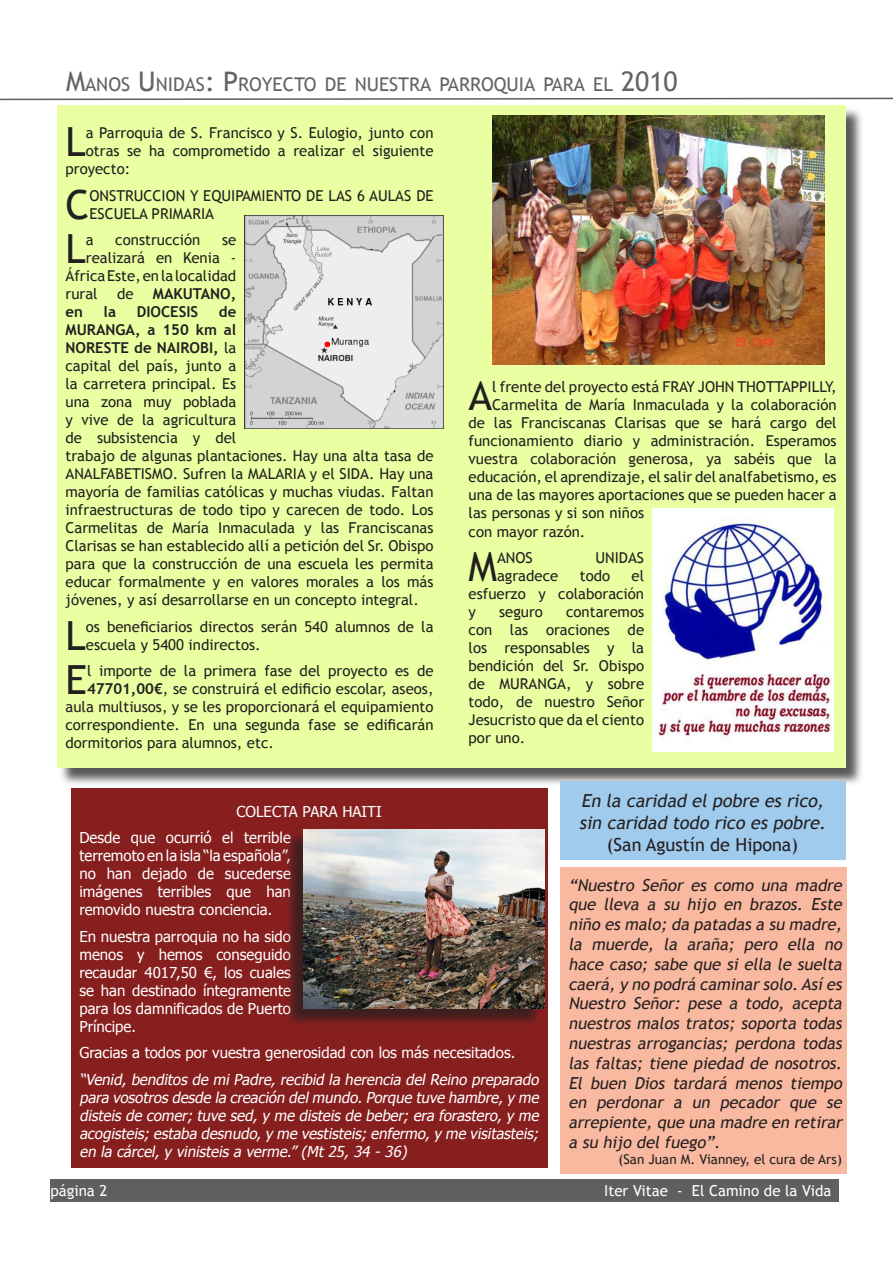
<style>
.page{position:relative;width:893px;height:1263px;background:#fff}
.page>*{position:absolute;margin:0;border:0;box-sizing:border-box;transform-origin:0 0}
.t1{font:40.2px "Trebuchet MS";color:#231f20}
.t2{font:18.9px "Trebuchet MS";color:#636467}
.t3{font:italic 18px/21.6px "Trebuchet MS";color:#231f20}
.t4{font:18px "Trebuchet MS";color:#231f20}
.t5{font:italic 16.5px/19.8px "Trebuchet MS";color:#231f20;text-align:justify}
.t6{font:15.15px "Trebuchet MS";color:#fff}
.t7{font:15px/18px "Trebuchet MS";color:#231f20}
.t8{font:15px/18px "Tahoma";color:#fff;text-align:justify}
.t9{font:italic 15px/18px "Tahoma";color:#fff;text-align:justify}
.t10{font:700 15px "Trebuchet MS";color:#231f20}
.t11{font:13.5px "Trebuchet MS";color:#231f20}
.s1{font-size:27px}
.s2{font-weight:700}
</style>
<div class="page">
<div style="left:50px;top:1179px;width:789px;height:23px;background:#5e5f61"></div>
<svg style="left:0;top:97px;width:893px;height:4px"></svg>
<div style="left:58px;top:106px;width:808px;height:681px;background:#231f20;opacity:.75"></div>
<div style="left:57px;top:105px;width:788px;height:662px;background:#eaffa1"></div>
<div style="left:71px;top:788px;width:476px;height:380px;background:#871f1f"></div>
<div style="left:283px;top:830px;width:261px;height:199px;background:#231f20;opacity:.75"></div>
<img style="left:304px;top:829px;width:240px;height:180px">
<img style="left:245px;top:216px;width:199px;height:212px">
<img style="left:492px;top:116px;width:332px;height:248px">
<img style="left:653px;top:509px;width:181px;height:242px">
<div style="left:560px;top:781px;width:285px;height:79px;background:#a0cbed"></div>
<div style="left:560px;top:867px;width:286px;height:306px;background:#f9b9a0"></div>
<p class="t2" style="left:66px;top:73px;width:613px"><span class="s1">M</span>ANOS <span class="s1">U</span>NIDAS<span class="s1">: P</span>ROYECTO DE NUESTRA PARROQUIA PARA EL <span class="s1">2010</span></p>
<p class="t1" style="left:66px;top:118px;width:22px">L</p>
<p class="t7" style="left:86px;top:124px;width:349px">a Parroquia de S. Francisco y S. Eulogio, junto con</p>
<p class="t7" style="left:86px;top:142px;width:349px">otras se ha comprometido a realizar el siguiente</p>
<p class="t7" style="left:66px;top:160px;width:66px">proyecto:</p>
<p class="t1" style="left:66px;top:181px;width:26px">C</p>
<p class="t7" style="left:90px;top:186px;width:346px">ONSTRUCCION Y EQUIPAMIENTO DE LAS 6 AULAS DE<br>ESCUELA PRIMARIA</p>
<p class="t1" style="left:66px;top:225px;width:22px">L</p>
<p class="t7" style="left:86px;top:231px;width:9px">a</p>
<p class="t7" style="left:115px;top:231px;width:87px">construcción</p>
<p class="t7" style="left:222px;top:231px;width:16px">se</p>
<p class="t7" style="left:86px;top:249px;width:152px">realizará en Kenia -</p>
<p class="t7" style="left:66px;top:267px;width:172px">África Este, en la localidad</p>
<p class="t7" style="left:66px;top:285px;width:34px">rural</p>
<p class="t7" style="left:117px;top:285px;width:18px">de</p>
<p class="t10" style="left:153px;top:284px;width:85px">MAKUTANO,</p>
<p class="t10" style="left:66px;top:302px;width:19px">en</p>
<p class="t10" style="left:104px;top:302px;width:14px">la</p>
<p class="t10" style="left:137px;top:302px;width:63px">DIOCESIS</p>
<p class="t7" style="left:66px;top:303px;width:370px;text-indent:153px"><span class="s2">de<br>MURANGA, a 150 km al<br>NORESTE de NAIROBI,</span> la<br>capital del país, junto a<br>la carretera principal. Es<br>una zona muy poblada<br>y vive de la agricultura<br>de subsistencia y del<br>trabajo de algunas plantaciones. Hay una alta tasa de ANALFABETISMO. Sufren la MALARIA y el SIDA. Hay una mayoría de familias católicas y muchas viudas. Faltan infraestructuras de todo tipo y carecen de todo. Los Carmelitas de María Inmaculada y las Franciscanas Clarisas se han establecido allí a petición del Sr. Obispo para que la construcción de una escuela les permita educar formalmente y en valores morales a los más jóvenes, y así desarrollarse en un concepto integral.</p>
<p class="t1" style="left:66px;top:612px;width:22px">L</p>
<p class="t7" style="left:86px;top:617px;width:349px">os beneficiarios directos serán 540 alumnos de la escuela y 5400 indirectos.</p>
<p class="t1" style="left:66px;top:656px;width:23px">E</p>
<p class="t7" style="left:87px;top:662px;width:348px">l importe de la primera fase del proyecto es de</p>
<p class="t1" style="left:469px;top:373px;width:25px">A</p>
<p class="t7" style="left:492px;top:378px;width:346px">l frente del proyecto está FRAY JOHN THOTTAPPILLY,</p>
<p class="t7" style="left:492px;top:396px;width:346px">Carmelita de María Inmaculada y la colaboración</p>
<p class="t7" style="left:469px;top:414px;width:370px">de las Franciscanas Clarisas que se hará cargo del</p>
<p class="t7" style="left:469px;top:432px;width:370px">funcionamiento diario y administración. Esperamos</p>
<p class="t7" style="left:469px;top:450px;width:370px">vuestra colaboración generosa, ya sabéis que la</p>
<p class="t7" style="left:469px;top:468px;width:370px">educación, el aprendizaje, el salir del analfabetismo, es</p>
<p class="t7" style="left:469px;top:486px;width:369px">una de las mayores aportaciones que se pueden hacer a</p>
<p class="t7" style="left:469px;top:504px;width:177px">las personas y si son niños</p>
<p class="t7" style="left:469px;top:522px;width:118px">con mayor razón.</p>
<p class="t1" style="left:469px;top:543px;width:30px">M</p>
<p class="t7" style="left:497px;top:549px;width:37px">ANOS</p>
<p class="t7" style="left:595px;top:549px;width:50px">UNIDAS</p>
<p class="t7" style="left:469px;top:567px;width:177px;text-align:justify;text-indent:163px">el esfuerzo y colaboración y</p>
<p class="t7" style="left:497px;top:567px;width:63px">agradece</p>
<p class="t7" style="left:580px;top:567px;width:32px">todo</p>
<p class="t7" style="left:469px;top:603px;width:177px;text-align:justify;text-indent:98px">contaremos con las oraciones de los responsables y la bendición del Sr. Obispo de MURANGA, y sobre todo, de nuestro Señor Jesucristo que da el ciento por uno.</p>
<p class="t7" style="left:499px;top:603px;width:45px">seguro</p>
<p class="t7" style="left:87px;top:680px;width:348px"><span class="s2">47701,00€</span>, se construirá el edificio escolar, aseos,</p>
<p class="t7" style="left:66px;top:698px;width:369px">aula multiusos, y se les proporcionará el equipamiento</p>
<p class="t7" style="left:66px;top:716px;width:370px">correspondiente. En una segunda fase se edificarán</p>
<p class="t7" style="left:66px;top:734px;width:210px">dormitorios para alumnos, etc.</p>
<p class="t8" style="left:236px;top:801px;width:147px">COLECTA PARA HAITI</p>
<p class="t8" style="left:79px;top:828px;width:213px">Desde que ocurrió el terrible terremoto en la isla “la española”, no han dejado de sucederse imágenes terribles que han removido nuestra conciencia.</p>
<p class="t8" style="left:79px;top:926px;width:213px">En nuestra parroquia no ha sido menos y hemos conseguido recaudar 4017,50 €, los cuales se han destinado íntegramente para los damnificados de Puerto Príncipe.</p>
<p class="t8" style="left:79px;top:1043px;width:437px">Gracias a todos por vuestra generosidad con los más necesitados.</p>
<p class="t9" style="left:79px;top:1069px;width:464px">“Venid, benditos de mi Padre, recibid la herencia del Reino preparado para vosotros desde la creación delmundo.Porque tuve hambre,y me disteis de comer; tuve sed, y me disteis de beber; era forastero, y me acogisteis;estaba desnudo,y me vestisteis;enfermo,y me visitasteis; en la cárcel, y vinisteis a verme.” (Mt 25, 34 - 36)</p>
<p class="t3" style="left:579px;top:790px;width:252px">En la caridad el pobre es rico, sin caridad todo rico es pobre.</p>
<p class="t4" style="left:607px;top:834px;width:193px">(San Agustín de Hipona)</p>
<p class="t5" style="left:568px;top:875px;width:279px">“Nuestro Señor es como una madre que lleva a su hijo en brazos. Este niño es malo;da patadas a su madre, la muerde, la araña; pero ella no hace caso; sabe que si ella le suelta caerá,y no podrá caminarsolo.Asíes Nuestro Señor: pese a todo, acepta nuestros malos tratos; soporta todas nuestras arrogancias; perdona todas las faltas; tiene piedad de nosotros.<br>El buen Dios tardará menos tiempo en perdonar a un pecador que se arrepiente, que una madre en retirar a su hijo del fuego”.</p>
<p class="t11" style="left:618px;top:1151px;width:225px">(San Juan M. Vianney, el cura de Ars)</p>
<p class="t6" style="left:50px;top:1182px;width:58px">página 2</p>
<p class="t6" style="left:604px;top:1182px;width:229px">Iter Vitae - El Camino de la Vida</p>
</div>
